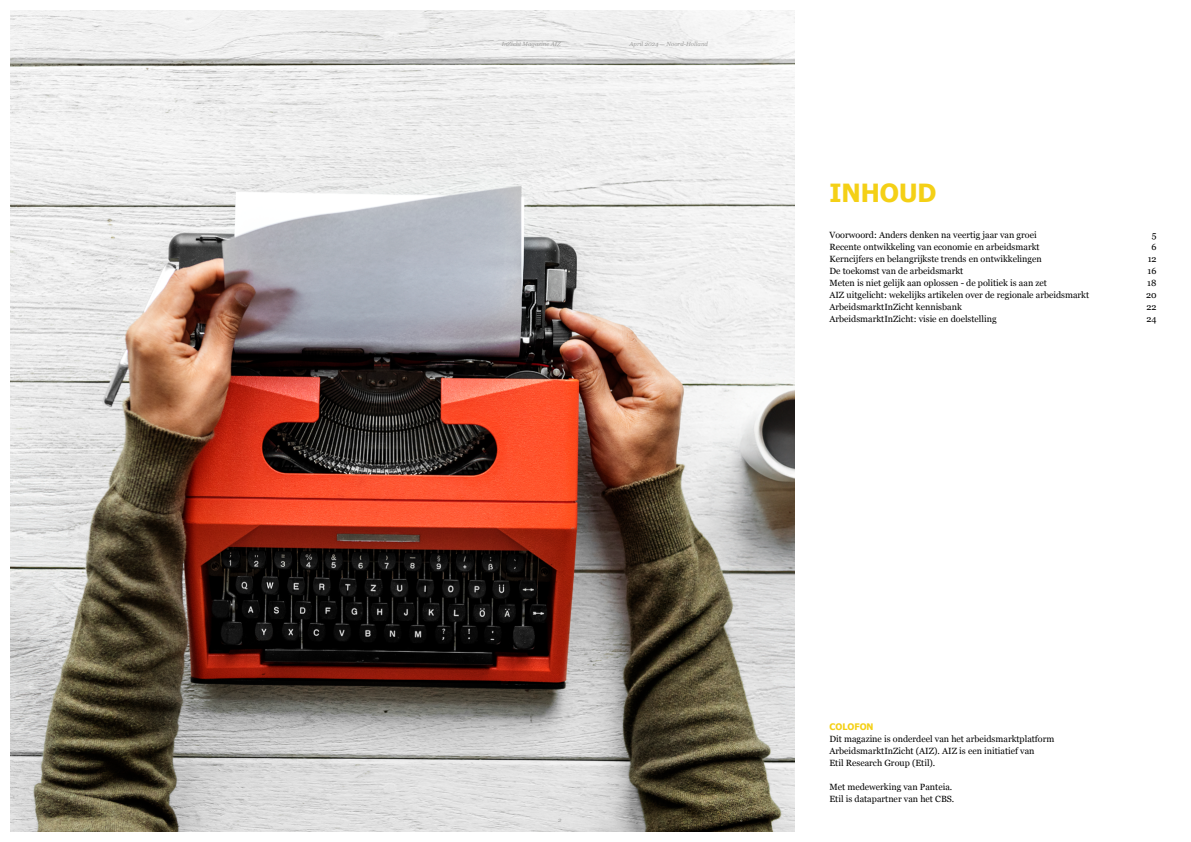
<style>
.page{position:relative;width:1191px;height:842px;background:#fff}
.page>*{position:absolute;margin:0;border:0;box-sizing:border-box;transform-origin:0 0}
.t1{font:700 25px "Tahoma";color:#f4d016}
.t2{font:9px/12px "Georgia";color:#000}
.t3{font:700 9px "Tahoma";color:#f4d016}
.t4{font:italic 6px "Georgia";color:#9d9d9c}
</style>
<div class="page">
<img style="left:11px;top:10px;width:783px;height:821px">
<p class="t4" style="left:502px;top:40px;width:61px">InZicht Magazine AIZ</p>
<p class="t4" style="left:629px;top:40px;width:80px">April 2024 — Noord-Holland</p>
<h1 class="t1" style="left:829px;top:175px;width:109px">INHOUD</h1>
<p class="t2" style="left:829px;top:229px;width:209px">Voorwoord: Anders denken na veertig jaar van groei</p>
<p class="t2" style="left:1151px;top:229px;width:6px">5</p>
<p class="t2" style="left:829px;top:241px;width:212px">Recente ontwikkeling van economie en arbeidsmarkt</p>
<p class="t2" style="left:1151px;top:241px;width:7px">6</p>
<p class="t2" style="left:829px;top:253px;width:214px">Kerncijfers en belangrijkste trends en ontwikkelingen</p>
<p class="t2" style="left:1147px;top:253px;width:10px">12</p>
<p class="t2" style="left:829px;top:265px;width:135px">De toekomst van de arbeidsmarkt</p>
<p class="t2" style="left:1147px;top:265px;width:10px">16</p>
<p class="t2" style="left:829px;top:277px;width:219px">Meten is niet gelijk aan oplossen - de politiek is aan zet</p>
<p class="t2" style="left:1147px;top:277px;width:11px">18</p>
<p class="t2" style="left:829px;top:289px;width:261px">AIZ uitgelicht: wekelijks artikelen over de regionale arbeidsmarkt</p>
<p class="t2" style="left:1146px;top:289px;width:12px">20</p>
<p class="t2" style="left:829px;top:301px;width:134px">ArbeidsmarktInZicht kennisbank</p>
<p class="t2" style="left:1146px;top:301px;width:12px">22</p>
<p class="t2" style="left:829px;top:313px;width:169px">ArbeidsmarktInZicht: visie en doelstelling</p>
<p class="t2" style="left:1146px;top:313px;width:12px">24</p>
<p class="t4" style="left:558px;top:815px;width:5px">2</p>
<p class="t3" style="left:829px;top:720px;width:46px">COLOFON</p>
<p class="t2" style="left:829px;top:733px;width:226px">Dit magazine is onderdeel van het arbeidsmarktplatform<br>ArbeidsmarktInZicht (AIZ). AIZ is een initiatief van<br>Etil Research Group (Etil).</p>
<p class="t2" style="left:829px;top:781px;width:126px">Met medewerking van Panteia.<br>Etil is datapartner van het CBS.</p>
</div>
